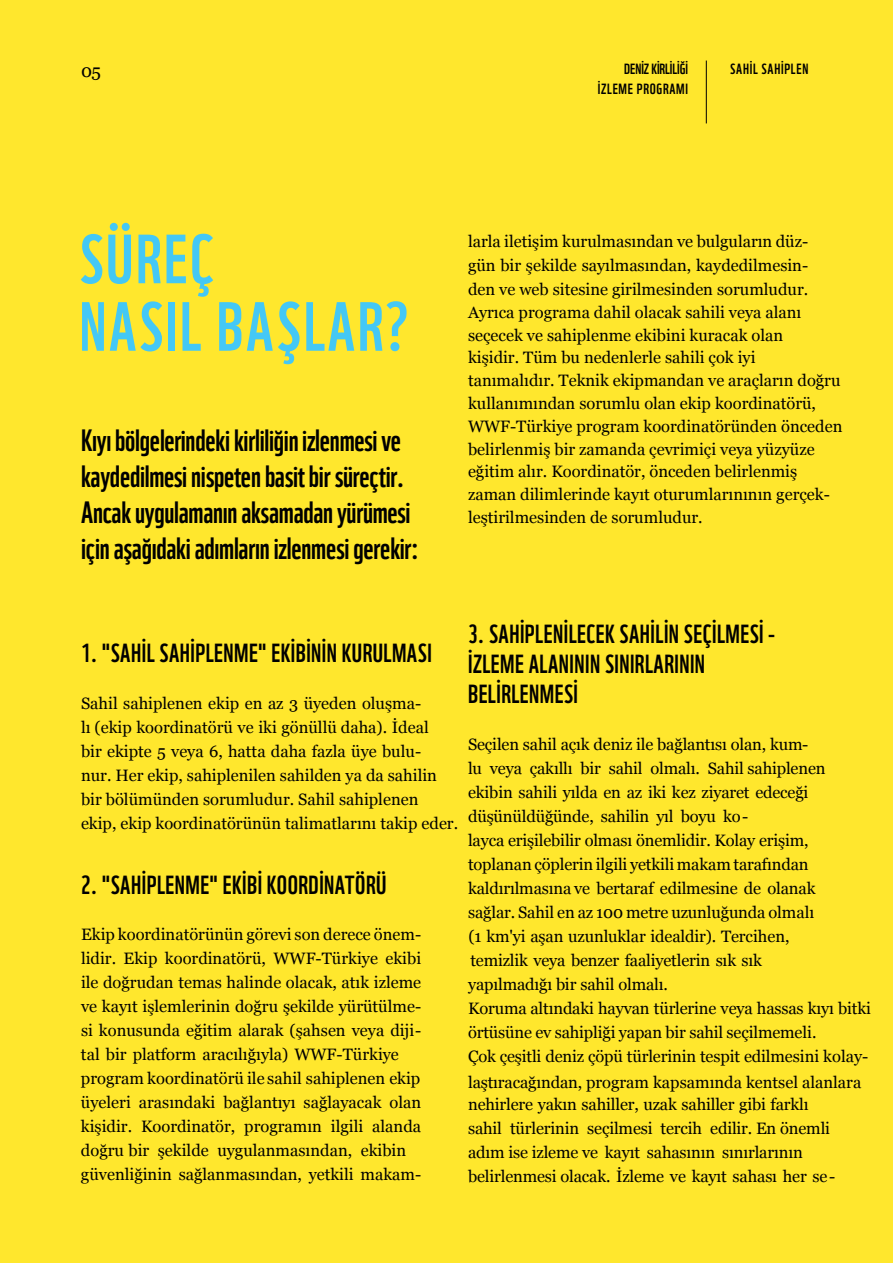
<style>
.page{position:relative;width:893px;height:1263px;background:#ffe72d}
.page>*{position:absolute;margin:0;border:0;box-sizing:border-box;transform-origin:0 0}
.t1{font:67.5px/67.5px "WWF";letter-spacing:.04em;color:#44c8f5}
.t2{font:30px/36px "WWF";letter-spacing:-.01em;color:#000}
.t3{font:25.5px/30px "WWF";letter-spacing:.02em;color:#000}
.t4{font:18px "Georgia";color:#000}
.t5{font:16.5px/24px "Georgia";color:#000}
.t6{font:14.4px/19.5px "WWF";letter-spacing:.025em;color:#000;text-align:right;scale:1.04 1}
.t7{font:14.4px "WWF";letter-spacing:.05em;color:#000;scale:1.04 1}
</style>
<div class="page">
<hr style="left:706px;top:61px;width:1px;height:62px;background:#000">
<p class="t4" style="left:81px;top:58px;width:22px">05</p>
<p class="t6" style="left:598px;top:58px;width:88px">DENİZ KİRLİLİĞİ<br>İZLEME PROGRAMI</p>
<p class="t7" style="left:730px;top:58px;width:77px">SAHİL SAHİPLEN</p>
<h1 class="t1" style="left:80px;top:219px;width:331px">SÜREÇ<br>NASIL BAŞLAR?</h1>
<h2 class="t2" style="left:81px;top:419px;width:339px">Kıyıbölgelerindekikirliliğinizlenmesive kaydedilmesi nispeten basitbir süreçtir.<br>Ancak uygulamanınaksamadanyürümesi içinaşağıdakiadımların izlenmesigerekir:</h2>
<p class="t5" style="left:468px;top:229px;width:376px;line-height:23px">larla iletişim kurulmasından ve bulguların düz-<br>gün bir şekilde sayılmasından, kaydedilmesin-<br>den ve web sitesine girilmesinden sorumludur.<br>Ayrıca programa dahil olacak sahili veya alanı seçecek ve sahiplenme ekibini kuracak olan<br>kişidir. Tüm bu nedenlerle sahili çok iyi tanımalıdır. Teknik ekipmandan ve araçların doğru kullanımından sorumlu olan ekip koordinatörü, WWF-Türkiye program koordinatöründen önceden belirlenmiş bir zamanda çevrimiçi veya yüzyüze eğitim alır. Koordinatör, önceden belirlenmiş zaman dilimlerinde kayıt oturumlarınının gerçek&shy;leştirilmesinden de sorumludur.</p>
<h3 class="t3" style="left:81px;top:636px;width:352px">1. "SAHİL SAHİPLENME" EKİBİNİN KURULMASI</h3>
<p class="t5" style="left:81px;top:691px;width:379px">Sahil sahiplenen ekip en az 3 üyeden oluşma-<br>lı (ekip koordinatörü ve iki gönüllü daha). İdeal<br>bir ekipte 5 veya 6, hatta daha fazla üye bulu-<br>nur. Her ekip, sahiplenilen sahilden ya da sahilin bir bölümünden sorumludur. Sahil sahiplenen<br>ekip, ekip koordinatörünün talimatlarını takip eder.</p>
<h3 class="t3" style="left:81px;top:867px;width:307px">2. "SAHİPLENME" EKİBİ KOORDİNATÖRÜ</h3>
<p class="t5" style="left:81px;top:922px;width:342px">Ekip koordinatörünün görevi son derece önem&shy;lidir. Ekip koordinatörü, WWF-Türkiye ekibi ile doğrudan temas halinde olacak, atık izleme ve kayıt işlemlerinin doğru şekilde yürütülme&shy;si konusunda eğitim alarak (şahsen veya diji&shy;tal bir platform aracılığıyla) WWF-Türkiye program koordinatörü ile sahil sahiplenen ekip üyeleri arasındaki bağlantıyı sağlayacak olan kişidir. Koordinatör, programın ilgili alanda doğru bir şekilde uygulanmasından, ekibin güvenliğinin sağlanmasından, yetkili makam-</p>
<h3 class="t3" style="left:468px;top:616px;width:308px">3. SAHİPLENİLECEK SAHİLİN SEÇİLMESİ -<br>İZLEME ALANININ SINIRLARININ<br>BELİRLENMESİ</h3>
<p class="t5" style="left:468px;top:731px;width:404px">Seçilen sahil açık deniz ile bağlantısı olan, kum-<br>lu veya çakıllı bir sahil olmalı. Sahil sahiplenen ekibin sahili yılda en az iki kez ziyaret edeceği düşünüldüğünde, sahilin yıl boyu ko-<br>layca erişilebilir olması önemlidir. Kolay erişim, toplanan çöplerin ilgili yetkili makam tarafından kaldırılmasına ve bertaraf edilmesine de olanak<br>sağlar. Sahil en az 100 metre uzunluğunda olmalı<br>(1 km'yi aşan uzunluklar idealdir). Tercihen,<br>temizlik veya benzer faaliyetlerin sık sık<br>yapılmadığı bir sahil olmalı.<br>Koruma altındaki hayvan türlerine veya hassas kıyı bitki örtüsüne ev sahipliği yapan bir sahil seçilmemeli.<br>Çok çeşitli deniz çöpü türlerinin tespit edilmesini kolay-</p>
<p class="t5" style="left:468px;top:1070px;width:395px;line-height:22.4px">laştıracağından, program kapsamında kentsel alanlara nehirlere yakın sahiller, uzak sahiller gibi farklı</p>
<p class="t5" style="left:468px;top:1115px;width:369px">sahil türlerinin seçilmesi tercih edilir. En önemli adım ise izleme ve kayıt sahasının sınırlarının belirlenmesi olacak. İzleme ve kayıt sahası her se-</p>
</div>
